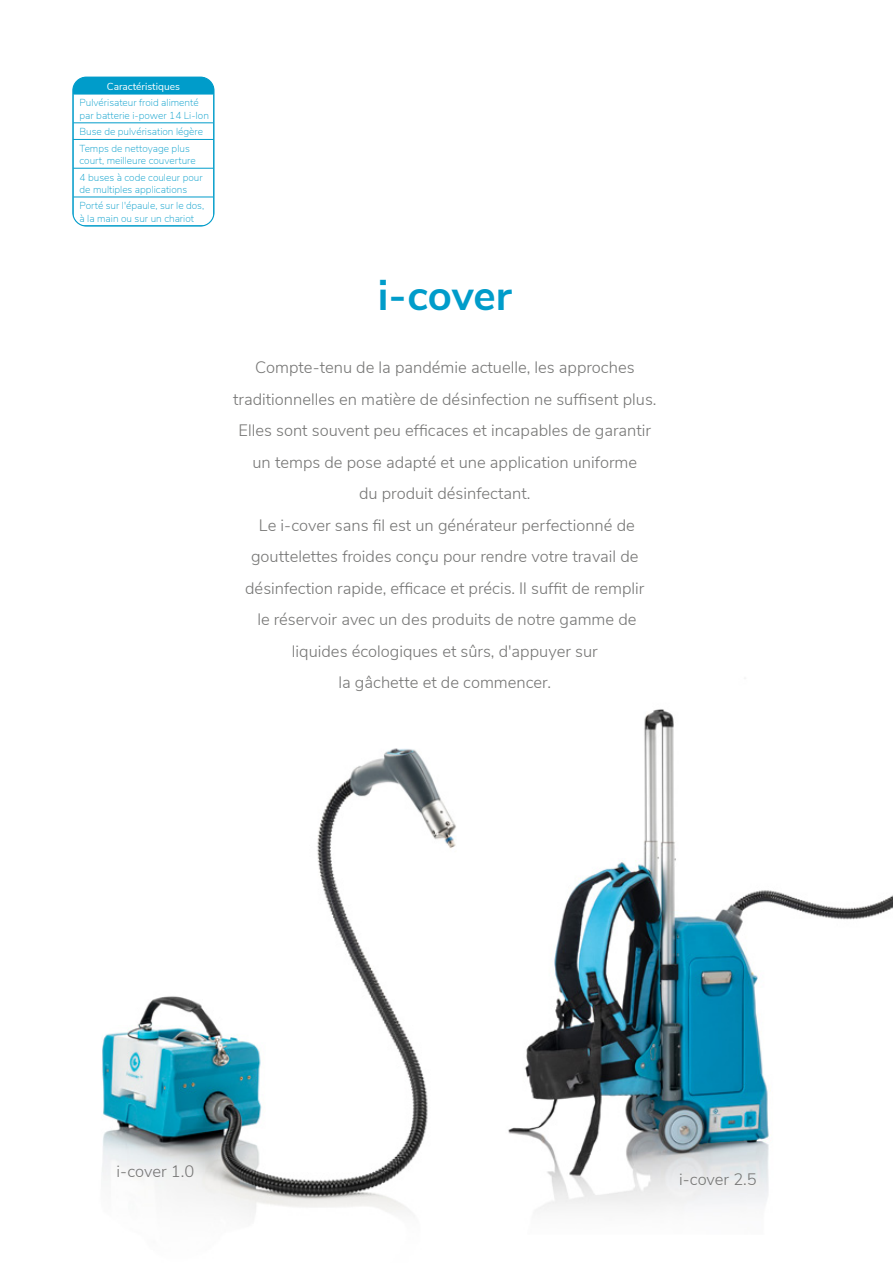
<style>
.page{position:relative;width:893px;height:1263px;background:#fff}
.page>*{position:absolute;margin:0;border:0;box-sizing:border-box;transform-origin:0 0}
.t1{font:700 42px "Nunito Sans";letter-spacing:-.005em;color:#009cca}
.t2{font:300 16.5px/31.5px "Nunito Sans";color:#767675;text-align:center}
.t3{font:200 10.2px/16.6px "Nunito Sans";color:#009cca}
.t4{font:10.2px "Nunito Sans";color:#fff}
</style>
<div class="page">
<img style="left:102px;top:748px;width:354px;height:468px">
<img style="left:508px;top:709px;width:385px;height:501px">
<hr style="left:73px;top:77px;width:141px;height:1px;background:#009cca">
<svg style="left:74px;top:78px;width:139px;height:147px"></svg>
<hr style="left:73px;top:225px;width:141px;height:1px;background:#009cca">
<div style="left:72px;top:77px;width:143px;height:150px;border:1px solid #009cca;border-radius:14px"></div>
<p class="t4" style="left:107px;top:79px;width:74px">Caractéristiques</p>
<p class="t3" style="left:80px;top:96px;width:131px;line-height:12.1px">Pulvérisateur froid alimenté par batterie i-power 14 Li-Ion</p>
<p class="t3" style="left:80px;top:123px;width:125px">Buse de pulvérisation légère<br>Temps de nettoyage plus</p>
<p class="t3" style="left:80px;top:152px;width:125px">court, meilleure couverture<br>4 buses à code couleur pour</p>
<p class="t3" style="left:80px;top:180px;width:126px">de multiples applications<br>Porté sur l'épaule, sur le dos,</p>
<p class="t3" style="left:80px;top:209px;width:116px">à la main ou sur un chariot</p>
<h1 class="t1" style="left:378px;top:265px;width:135px">i-cover</h1>
<p class="t2" style="left:233px;top:351px;width:425px">Compte-tenu de la pandémie actuelle, les approches traditionnelles en matière de désinfection ne suffisent plus.<br>Elles sont souvent peu efficaces et incapables de garantir un temps de pose adapté et une application uniforme<br>du produit désinfectant.<br>Le i-cover sans fil est un générateur perfectionné de gouttelettes froides conçu pour rendre votre travail de désinfection rapide, efficace et précis. Il suffit de remplir<br>le réservoir avec un des produits de notre gamme de liquides écologiques et sûrs, d'appuyer sur<br>la gâchette et de commencer.</p>
<p class="t2" style="left:117px;top:1154px;width:79px">i-cover 1.0</p>
<p class="t2" style="left:679px;top:1163px;width:79px">i-cover 2.5</p>
</div>
